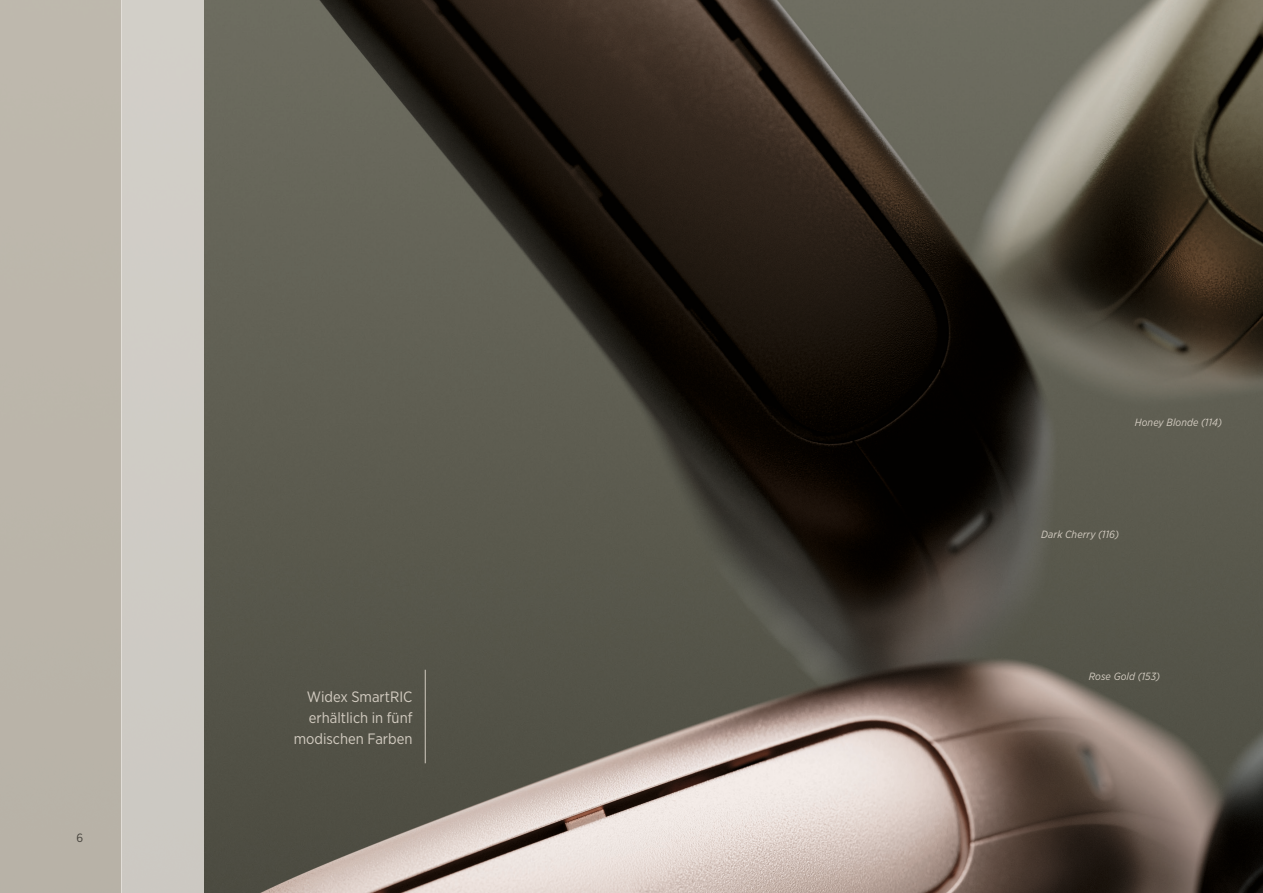
<style>
.page{position:relative;width:1263px;height:893px;background:#fff}
.page>*{position:absolute;margin:0;border:0;box-sizing:border-box;transform-origin:0 0}
.t1{font:15px/21px "Gotham Narrow";color:#d3ccc1;text-align:right}
.t2{font:12px "Gotham Narrow";color:#45423c}
.t3{font:italic 10.5px "Gotham Narrow";letter-spacing:.01em;color:#d3ccc1}
</style>
<div class="page">
<img style="left:204px;top:0;width:1059px;height:893px">
<div style="left:0;top:0;width:122px;height:893px;background:#bbb5aa"></div>
<div style="left:122px;top:0;width:82px;height:893px;background:#cfccc5"></div>
<hr style="left:425px;top:670px;width:1px;height:93px;background:#d3ccc1">
<p class="t2" style="left:77px;top:830px;width:8px">6</p>
<p class="t1" style="left:294px;top:685px;width:120px">Widex SmartRIC erhältlich in fünf modischen Farben</p>
<p class="t3" style="left:1135px;top:416px;width:89px">Honey Blonde (114)</p>
<p class="t3" style="left:1041px;top:528px;width:80px">Dark Cherry (116)</p>
<p class="t3" style="left:1089px;top:670px;width:74px">Rose Gold (153)</p>
</div>
